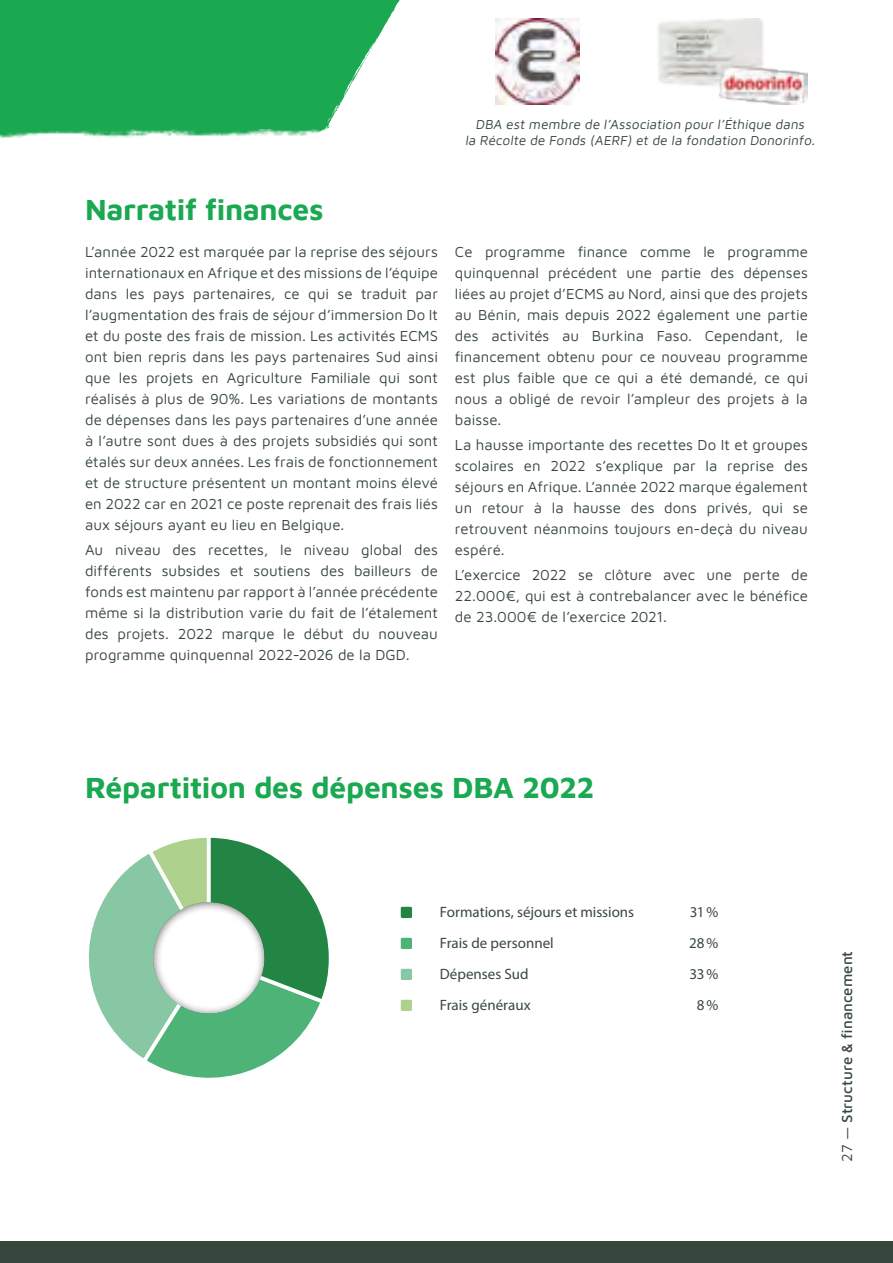
<style>
.page{position:relative;width:893px;height:1263px;background:#fff}
.page>*{position:absolute;margin:0;border:0;box-sizing:border-box;transform-origin:0 0}
.t1{font:700 30px "Maven Pro";letter-spacing:-.01em;color:#1aa851}
.t2{font:15px/21px "Maven Pro";letter-spacing:.005em;color:#38483e;text-align:justify}
.t3{font:15px "Myriad Pro";color:#38483e}
.t4{font:500 15px "Maven Pro";letter-spacing:.005em;color:#38483e}
.t5{font:13.5px/16.5px "Maven Pro";color:#38483e;text-align:center}
.s1{font-weight:400}
</style>
<div class="page">
<div style="left:0;top:1242px;width:893px;height:21px;background:#38473d"></div>
<div style="left:0;top:0;width:272px;height:138px;background:#1aa851"></div>
<svg style="left:261px;top:0;width:139px;height:130px"></svg>
<img style="left:0;top:130px;width:324px;height:8px">
<svg style="left:400px;top:906px;width:12px;height:105px"></svg>
<img style="left:658px;top:19px;width:150px;height:86px">
<img style="left:495px;top:19px;width:84px;height:85px">
<svg style="left:88px;top:837px;width:241px;height:241px"></svg>
<div style="left:151px;top:900px;width:114px;height:114px;background:#1d1d1b;opacity:.75"></div>
<p class="t5" style="left:465px;top:115px;width:354px">DBA est membre de l’Association pour l’Éthique dans<br>la Récolte de Fonds (AERF) et de la fondation Donorinfo.</p>
<h1 class="t1" style="left:85px;top:189px;width:240px">Narratif finances</h1>
<p class="t2" style="left:85px;top:240px;width:354px">L’année 2022 est marquée par la reprise des séjours internationaux en Afrique et des missions de l’équipe dans les pays partenaires, ce qui se traduit par l’augmentation des frais de séjour d’immersion Do It et du poste des frais de mission. Les activités ECMS ont bien repris dans les pays partenaires Sud ainsi que les projets en Agriculture Familiale qui sont réalisés à plus de 90%. Les variations de montants de dépenses dans les pays partenaires d’une année à l’autre sont dues à des projets subsidiés qui sont étalés sur deux années. Les frais de fonctionnement et de structure présentent un montant moins élevé en 2022 car en 2021 ce poste reprenait des frais liés aux séjours ayant eu lieu en Belgique.</p>
<p class="t2" style="left:85px;top:538px;width:354px">Au niveau des recettes, le niveau global des différents subsides et soutiens des bailleurs de fonds est maintenu par rapport à l’année précédente même si la distribution varie du fait de l’étalement des projets. 2022 marque le début du nouveau programme quinquennal 2022-2026 de la DGD.</p>
<p class="t2" style="left:455px;top:240px;width:354px">Ce programme finance comme le programme quinquennal précédent une partie des dépenses liées au projet d’ECMS au Nord, ainsi que des projets au Bénin, mais depuis 2022 également une partie des activités au Burkina Faso. Cependant, le financement obtenu pour ce nouveau programme est plus faible que ce qui a été demandé, ce qui nous a obligé de revoir l’ampleur des projets à la baisse.</p>
<p class="t2" style="left:455px;top:433px;width:354px">La hausse importante des recettes Do It et groupes scolaires en 2022 s’explique par la reprise des séjours en Afrique. L’année 2022 marque également un retour à la hausse des dons privés, qui se retrouvent néanmoins toujours en-deçà du niveau espéré.</p>
<p class="t2" style="left:455px;top:564px;width:354px">L’exercice 2022 se clôture avec une perte de 22.000€, qui est à contrebalancer avec le bénéfice de 23.000€ de l’exercice 2021.</p>
<h1 class="t1" style="left:85px;top:767px;width:511px">Répartition des dépenses DBA 2022</h1>
<p class="t3" style="left:440px;top:903px;width:196px">Formations, séjours et missions</p>
<p class="t3" style="left:690px;top:903px;width:30px">31%</p>
<p class="t3" style="left:440px;top:934px;width:116px">Frais de personnel</p>
<p class="t3" style="left:689px;top:934px;width:30px">28%</p>
<p class="t3" style="left:440px;top:965px;width:90px">Dépenses Sud</p>
<p class="t3" style="left:689px;top:965px;width:30px">33%</p>
<p class="t3" style="left:440px;top:996px;width:92px">Frais généraux</p>
<p class="t3" style="left:697px;top:996px;width:23px">8%</p>
<p class="t4" style="left:837px;top:1162px;width:212px;rotate:-90deg"><span class="s1">27 —</span> Structure &amp; financement</p>
</div>
